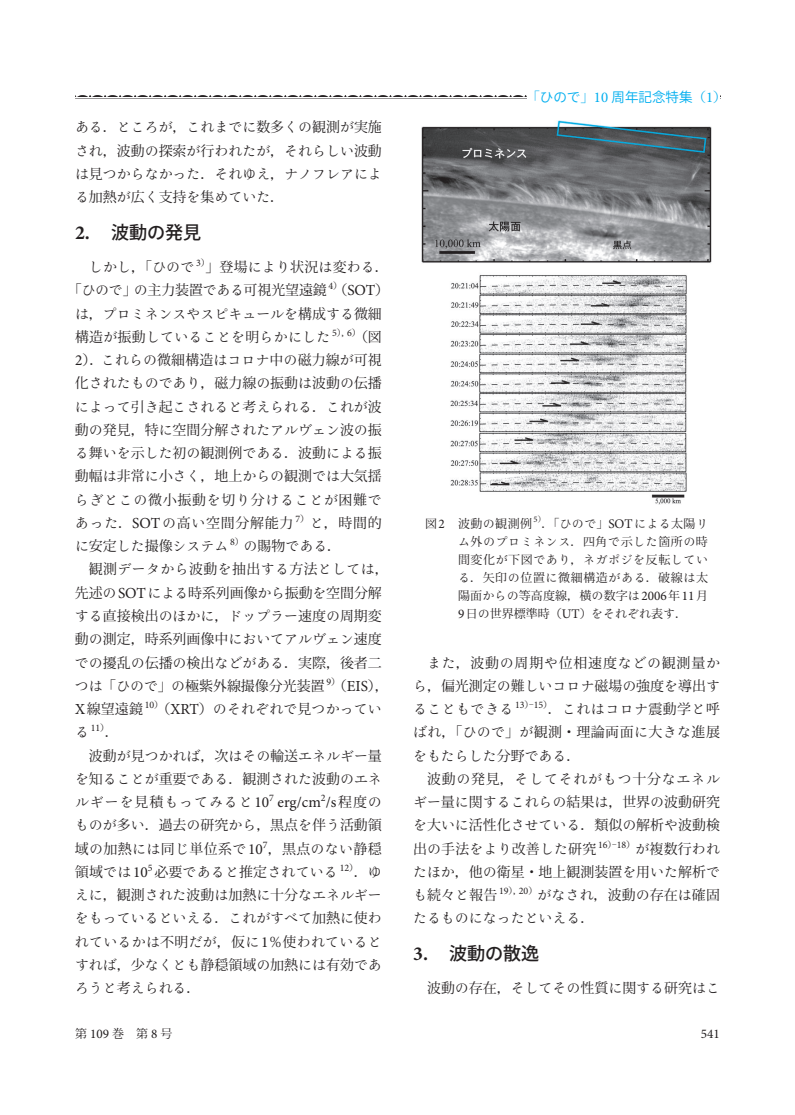
<style>
.page{position:relative;width:795px;height:1115px;background:#fff}
.page>*{position:absolute;margin:0;border:0;box-sizing:border-box;transform-origin:0 0}
.t1{font:500 18px "Koz Go Pro";color:#231f20}
.t2{font:13.95px/23.2px "Ryo Text Plus N";color:#231f20;text-align:justify}
.t3{font:13.95px/23.2px "Koz Min Pro";color:#231f20}
.t4{font:13.95px/23.2px "Koz Min Pro";letter-spacing:.055em;color:#231f20;text-align:right}
.t5{font:13.95px/23.2px "Ryo Text Plus N";letter-spacing:.025em;color:#231f20}
.t6{font:13.95px "Ryo Text Plus N";letter-spacing:.03em;color:#231f20}
.t7{font:13.95px "Ryo Text Plus N";letter-spacing:.05em;color:#231f20}
.t8{font:13.95px "Ryo Text Plus N";letter-spacing:.055em;color:#231f20}
.t9{font:13.5px "Koz Go Pro";color:#00aeef}
.t10{font:13.2px "Minion Pro";color:#231f20}
.t11{font:12px/18px "Koz Min Pro";letter-spacing:.035em;color:#231f20;text-align:justify}
.t12{font:12px/18px "Ryo Text Plus N";letter-spacing:.045em;color:#231f20}
.t13{font:9.9px "Minion Pro";color:#231f20}
.s1{font-family:"Koz Min Pro"}
.s2{font-family:"Minion Pro";font-weight:700;font-size:19.8px}
.s3{font-family:"Ryo Gothic Plus N"}
.s4{font-family:"Ryo Text Plus N"}
.s5{font-family:"Minion Pro";font-size:15.3px}
.s6{font-family:"Ryo Text Plus N";font-size:13.95px}
.s7{font-family:"Koz Min Pro";font-size:9px}
.s8{font-family:"Koz Min Pro";font-size:13.95px}
.s9{font-family:"Minion Pro";font-size:14.85px}
.s10{font-family:"Minion Pro";font-size:13.2px}
</style>
<div class="page">
<img style="left:75px;top:95px;width:452px;height:4px">
<img style="left:422px;top:120px;width:289px;height:385px">
<p class="t2" style="left:75px;top:116px;width:308px">ある<span class="s1">．</span>ところが<span class="s1">，</span>これまでに<span class="s1">数多</span>くの<span class="s1">観測</span>が<span class="s1">実施</span>され<span class="s1">，波動</span>の<span class="s1">探索</span>が<span class="s1">行</span>われたが<span class="s1">，</span>それらしい<span class="s1">波動</span>は<span class="s1">見</span>つからなかった<span class="s1">．</span>それゆえ<span class="s1">，</span>ナノフレアによる<span class="s1">加熱</span>が<span class="s1">広</span>く<span class="s1">支持</span>を<span class="s1">集</span>めていた<span class="s1">．</span></p>
<p class="t1" style="left:75px;top:220px;width:127px"><span class="s2">2.</span> 波動<span class="s3">の</span>発見</p>
<p class="t2" style="left:89px;top:255px;width:301px">しかし<span class="s1">，「</span>ひので <sup>3</sup><sup>）</sup><span class="s1">」登場</span>により<span class="s1">状況</span>は<span class="s1">変</span>わる<span class="s1">．</span></p>
<p class="t3" style="left:68px;top:278px;width:323px">「<span class="s4">ひので</span>」<span class="s4">の</span>主力装置<span class="s4">である</span>可視光望遠鏡 <sup>4</sup><sup>）</sup>（<span class="s5">SOT</span>）</p>
<p class="t2" style="left:75px;top:302px;width:308px">は<span class="s1">，</span>プロミネンスやスピキュールを<span class="s1">構成</span>する<span class="s1">微細構造</span>が<span class="s1">振動</span>していることを<span class="s1">明</span>らかにした <sup>5</sup><sup>）</sup><sup>,</sup> <sup>6</sup><sup>）</sup><span class="s1">（図</span></p>
<p class="t3" style="left:75px;top:348px;width:308px"><span class="s5">2</span>）．<span class="s4">これらの</span>微細構造<span class="s4">はコロナ</span>中<span class="s4">の</span>磁力線<span class="s4">が</span>可視化<span class="s4">されたものであり</span>，磁力線<span class="s4">の</span>振動<span class="s4">は</span>波動<span class="s4">の</span>伝播</p>
<p class="t2" style="left:75px;top:395px;width:308px">によって<span class="s1">引</span>き<span class="s1">起</span>こされると<span class="s1">考</span>えられる<span class="s1">．</span>これが<span class="s1">波</span></p>
<p class="t3" style="left:75px;top:417px;width:308px">動<span class="s4">の</span>発見，特<span class="s4">に</span>空間分解<span class="s4">されたアルヴェン</span>波<span class="s4">の</span>振</p>
<p class="t2" style="left:75px;top:441px;width:308px">る<span class="s1">舞</span>いを<span class="s1">示</span>した<span class="s1">初</span>の<span class="s1">観測例</span>である<span class="s1">．波動</span>による<span class="s1">振</span></p>
<p class="t3" style="left:75px;top:464px;width:308px">動幅<span class="s4">は</span>非常<span class="s4">に</span>小<span class="s4">さく</span>，地上<span class="s4">からの</span>観測<span class="s4">では</span>大気揺</p>
<p class="t7" style="left:75px;top:491px;width:308px">らぎとこの<span class="s1">微小振動</span>を<span class="s1">切</span>り<span class="s1">分</span>けることが<span class="s1">困難</span>で</p>
<p class="t4" style="left:75px;top:510px;width:308px"><span class="s4">あった</span>．<span class="s5">SOT</span><span class="s4">の</span>高<span class="s4">い</span>空間分解能力<sup>7</sup><sup>）</sup><span class="s4">と</span>，時間的</p>
<p class="t5" style="left:89px;top:534px;width:301px;text-indent:-14px">に<span class="s1">安定</span>した<span class="s1">撮像</span>システム <sup>8</sup><sup>）</sup>の<span class="s1">賜物</span>である<span class="s1">．<br>観測</span>データから<span class="s1">波動</span>を<span class="s1">抽出</span>する<span class="s1">方法</span>としては<span class="s1">，</span></p>
<p class="t3" style="left:75px;top:580px;width:308px">先述<span class="s4">の</span><span class="s5">SOT</span><span class="s4">による</span>時系列画像<span class="s4">から</span>振動<span class="s4">を</span>空間分解</p>
<p class="t2" style="left:75px;top:604px;width:308px">する<span class="s1">直接検出</span>のほかに<span class="s1">，</span>ドップラー<span class="s1">速度</span>の<span class="s1">周期変</span></p>
<p class="t3" style="left:75px;top:627px;width:315px">動<span class="s4">の</span>測定，時系列画像中<span class="s4">においてアルヴェン</span>速度<span class="s4">での</span>擾乱<span class="s4">の</span>伝播<span class="s4">の</span>検出<span class="s4">などがある</span>．実際，後者二<span class="s4">つは</span>「<span class="s4">ひので</span>」<span class="s4">の</span>極紫外線撮像分光装置 <sup>9</sup><sup>）</sup>（<span class="s5">EIS</span>），</p>
<p class="t2" style="left:75px;top:697px;width:308px"><span class="s5">X</span><span class="s1">線望遠鏡</span> <sup>10</sup><sup>）</sup><span class="s1">（</span><span class="s5">XRT</span><span class="s1">）</span>のそれぞれで<span class="s1">見</span>つかってい</p>
<p class="t13" style="left:75px;top:721px;width:45px"><span class="s6">る</span> 11<span class="s7">）</span><span class="s8">．</span></p>
<p class="t2" style="left:75px;top:743px;width:308px;text-indent:14px"><span class="s1">波動</span>が<span class="s1">見</span>つかれば<span class="s1">，次</span>はその<span class="s1">輸送</span>エネルギー<span class="s1">量</span>を<span class="s1">知</span>ることが<span class="s1">重要</span>である<span class="s1">．観測</span>された<span class="s1">波動</span>のエネルギーを<span class="s1">見積</span>もってみると<span class="s5">10</span><sup>7</sup> <span class="s5">erg/cm</span><sup>2</sup><span class="s5">/s</span><span class="s1">程度</span>の</p>
<p class="t3" style="left:75px;top:813px;width:308px"><span class="s4">ものが</span>多<span class="s4">い</span>．過去<span class="s4">の</span>研究<span class="s4">から</span>，黒点<span class="s4">を</span>伴<span class="s4">う</span>活動領域<span class="s4">の</span>加熱<span class="s4">には</span>同<span class="s4">じ</span>単位系<span class="s4">で</span><span class="s5">10</span><sup>7</sup>，黒点<span class="s4">のない</span>静穏</p>
<p class="t2" style="left:75px;top:860px;width:308px"><span class="s1">領域</span>では<span class="s5">10</span><sup>5</sup><span class="s1">必要</span>であると<span class="s1">推定</span>されている <sup>12</sup><sup>）</sup><span class="s1">．</span>ゆえに<span class="s1">，観測</span>された<span class="s1">波動</span>は<span class="s1">加熱</span>に<span class="s1">十分</span>なエネルギーをもっているといえる<span class="s1">．</span>これがすべて<span class="s1">加熱</span>に<span class="s1">使</span>われているかは<span class="s1">不明</span>だが<span class="s1">，仮</span>に<span class="s5">1</span><span class="s1">％使</span>われているとすれば<span class="s1">，少</span>なくとも<span class="s1">静穏領域</span>の<span class="s1">加熱</span>には<span class="s1">有効</span>であろうと<span class="s1">考</span>えられる<span class="s1">．</span></p>
<p class="t9" style="left:526px;top:88px;width:202px"><span class="s1">「</span><span class="s3">ひので</span><span class="s1">」</span><span class="s9">10</span> 周年記念特集<span class="s1">（</span><span class="s9">1</span><span class="s1">）</span></p>
<p class="t11" style="left:425px;top:513px;width:284px">図<span class="s10">2</span> 波動<span class="s4">の</span>観測例<sup>5</sup><sup>）</sup>．「<span class="s4">ひので</span>」<span class="s10">SOT</span><span class="s4">による</span>太陽<span class="s4">リ</span></p>
<p class="t12" style="left:458px;top:532px;width:251px">ム<span class="s1">外</span>のプロミネンス<span class="s1">．四角</span>で<span class="s1">示</span>した<span class="s1">箇所</span>の<span class="s1">時間変化</span>が<span class="s1">下図</span>であり<span class="s1">，</span>ネガポジを<span class="s1">反転</span>してい</p>
<p class="t11" style="left:458px;top:567px;width:251px"><span class="s4">る</span>．矢印<span class="s4">の</span>位置<span class="s4">に</span>微細構造<span class="s4">がある</span>．破線<span class="s4">は</span>太陽面<span class="s4">からの</span>等高度線，横<span class="s4">の</span>数字<span class="s4">は</span><span class="s10">2006</span>年<span class="s10">11</span>月<span class="s10">9</span>日<span class="s4">の</span>世界標準時（<span class="s10">UT</span>）<span class="s4">をそれぞれ</span>表<span class="s4">す</span>．</p>
<p class="t4" style="left:413px;top:650px;width:308px"><span class="s4">また</span>，波動<span class="s4">の</span>周期<span class="s4">や</span>位相速度<span class="s4">などの</span>観測量<span class="s4">から</span>，偏光測定<span class="s4">の</span>難<span class="s4">しいコロナ</span>磁場<span class="s4">の</span>強度<span class="s4">を</span>導出<span class="s4">す</span></p>
<p class="t6" style="left:413px;top:700px;width:308px">ることもできる<sup>13</sup><sup>）‒</sup><sup>15</sup><sup>）</sup><span class="s1">．</span>これはコロナ<span class="s1">震動学</span>と<span class="s1">呼</span></p>
<p class="t3" style="left:413px;top:720px;width:308px"><span class="s4">ばれ</span>，「<span class="s4">ひので</span>」<span class="s4">が</span>観測・理論両面<span class="s4">に</span>大<span class="s4">きな</span>進展</p>
<p class="t2" style="left:413px;top:743px;width:169px">をもたらした<span class="s1">分野</span>である<span class="s1">．</span></p>
<p class="t8" style="left:427px;top:770px;width:294px"><span class="s1">波動</span>の<span class="s1">発見，</span>そしてそれがもつ<span class="s1">十分</span>なエネル</p>
<p class="t2" style="left:413px;top:790px;width:308px">ギー<span class="s1">量</span>に<span class="s1">関</span>するこれらの<span class="s1">結果</span>は<span class="s1">，世界</span>の<span class="s1">波動研究</span></p>
<p class="t3" style="left:413px;top:813px;width:308px;text-align:justify"><span class="s4">を</span>大<span class="s4">いに</span>活性化<span class="s4">させている</span>．類似<span class="s4">の</span>解析<span class="s4">や</span>波動検出<span class="s4">の</span>手法<span class="s4">をより</span>改善<span class="s4">した</span>研究 <sup>16</sup><sup>）‒</sup><sup>18</sup><sup>）</sup><span class="s4">が</span>複数行<span class="s4">われたほか</span>，他<span class="s4">の</span>衛星・地上観測装置<span class="s4">を</span>用<span class="s4">いた</span>解析<span class="s4">でも</span>続々<span class="s4">と</span>報告 <sup>19</sup><sup>）</sup><sup>,</sup> <sup>20</sup><sup>）</sup><span class="s4">がなされ</span>，波動<span class="s4">の</span>存在<span class="s4">は</span>確固</p>
<p class="t2" style="left:413px;top:906px;width:183px">たるものになったといえる<span class="s1">．</span></p>
<p class="t1" style="left:413px;top:941px;width:127px"><span class="s2">3.</span> 波動<span class="s3">の</span>散逸</p>
<p class="t2" style="left:427px;top:976px;width:294px"><span class="s1">波動</span>の<span class="s1">存在，</span>そしてその<span class="s1">性質</span>に<span class="s1">関</span>する<span class="s1">研究</span>はこ</p>
<p class="t11" style="left:75px;top:1023px;width:99px">第 <span class="s10">109</span> 巻　第 <span class="s10">8</span> 号</p>
<p class="t10" style="left:701px;top:1024px;width:21px">541</p>
</div>
